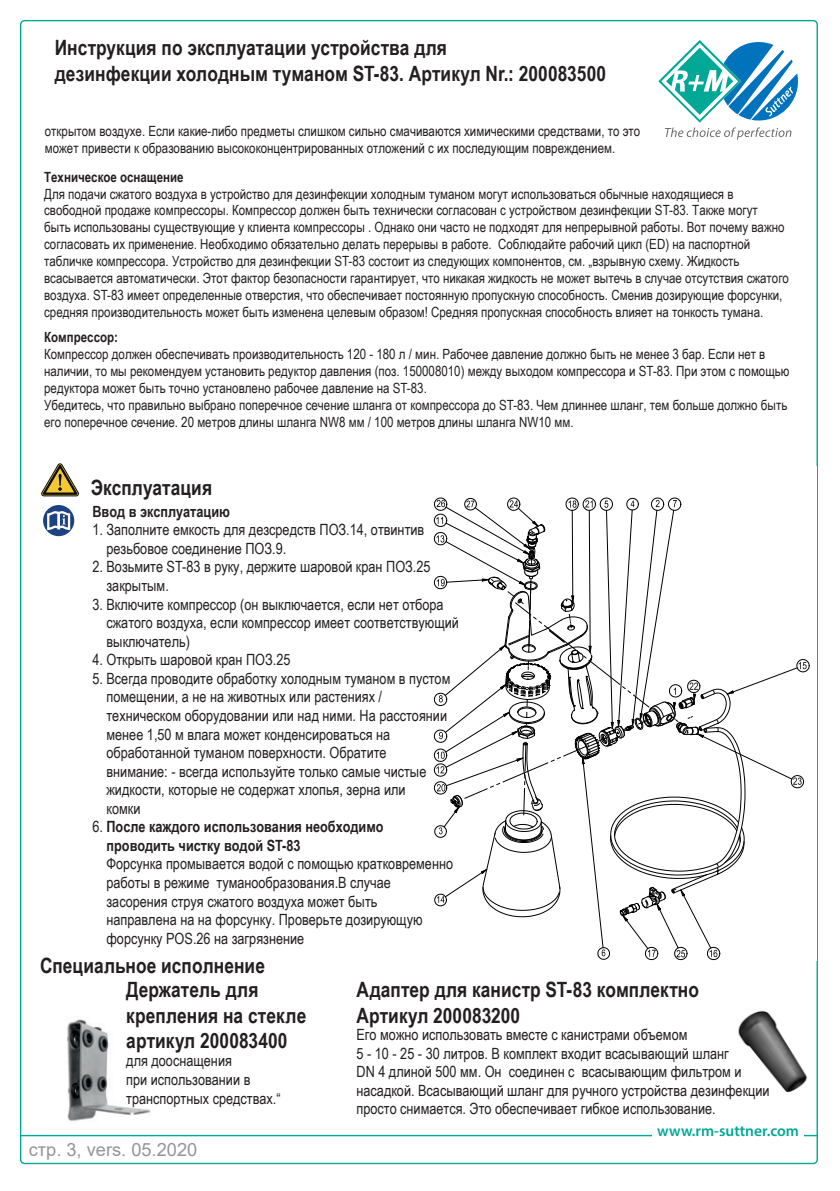
<style>
.page{position:relative;width:840px;height:1191px;background:#fff}
.page>*{position:absolute;margin:0;border:0;box-sizing:border-box;transform-origin:0 0}
.t1{font:700 21px/25.4px "Arial Narrow";letter-spacing:.005em;color:#231f20}
.t2{font:18.2px "Arial";color:#939598}
.t3{font:15.4px/18.6px "Arial Narrow";color:#231f20}
.t4{font:600 15.4px "Myriad Pro";color:#00a895}
.t5{font:700 15.4px "Arial Narrow";color:#231f20}
.t6{font:14px/16.8px "Arial Narrow";color:#231f20}
.s1{font-weight:700}
</style>
<div class="page">
<hr style="left:20px;top:1134px;width:797px;height:2px;background:#00a895">
<svg style="left:658px;top:40px;width:139px;height:99px"></svg>
<div style="left:652px;top:1124px;width:151px;height:20px;background:#fff"></div>
<svg style="left:433px;top:497px;width:376px;height:463px"></svg>
<div style="left:43px;top:505px;width:31px;height:31px;background:#1e417f;border-radius:50%"></div>
<svg style="left:46px;top:510px;width:25px;height:21px"></svg>
<img style="left:738px;top:1011px;width:70px;height:81px">
<img style="left:67px;top:1019px;width:84px;height:102px">
<svg style="left:41px;top:463px;width:38px;height:33px"></svg>
<p class="t1" style="left:55px;top:34px;width:552px">Инструкция по эксплуатации устройства для<br>дезинфекции холодным туманом ST-83. Артикул Nr.: 200083500</p>
<p class="t6" style="left:45px;top:122px;width:596px">открытом воздухе. Если какие-либо предметы слишком сильно смачиваются химическими средствами, то это может привести к образованию высококонцентрированных отложений с их последующим повреждением.</p>
<p class="t6" style="left:44px;top:168px;width:745px"><span class="s1">Техническое оснащение<br></span>Для подачи сжатого воздуха в устройство для дезинфекции холодным туманом могут использоваться обычные находящиеся в свободной продаже компрессоры. Компрессор должен быть технически согласован с устройством дезинфекции ST-83. Также могут<br>быть использованы существующие у клиента компрессоры . Однако они часто не подходят для непрерывной работы. Вот почему важно согласовать их применение. Необходимо обязательно делать перерывы в работе. Соблюдайте рабочий цикл (ED) на паспортной табличке компрессора. Устройство для дезинфекции ST-83 состоит из следующих компонентов, см. „взрывную схему. Жидкость всасывается автоматически. Этот фактор безопасности гарантирует, что никакая жидкость не может вытечь в случае отсутствия сжатого воздуха. ST-83 имеет определенные отверстия, что обеспечивает постоянную пропускную способность. Сменив дозирующие форсунки, средняя производительность может быть изменена целевым образом! Средняя пропускная способность влияет на тонкость тумана.</p>
<p class="t6" style="left:44px;top:328px;width:746px"><span class="s1">Компрессор:<br></span>Компрессор должен обеспечивать производительность 120 - 180 л / мин. Рабочее давление должно быть не менее 3 бар. Если нет в наличии, то мы рекомендуем установить редуктор давления (поз. 150008010) между выходом компрессора и ST-83. При этом с помощью редуктора может быть точно установлено рабочее давление на ST-83.<br>Убедитесь, что правильно выбрано поперечное сечение шланга от компрессора до ST-83. Чем длиннее шланг, тем больше должно быть его поперечное сечение. 20 метров длины шланга NW8 мм / 100 метров длины шланга NW10 мм.</p>
<p class="t1" style="left:91px;top:474px;width:123px">Эксплуатация</p>
<p class="t5" style="left:92px;top:499px;width:139px">Ввод в эксплуатацию</p>
<p class="t3" style="left:106px;top:520px;width:319px;text-indent:-14px">1. Заполните емкость для дезсредств ПОЗ.14, отвинтив резьбовое соединение ПОЗ.9.</p>
<p class="t3" style="left:106px;top:557px;width:325px;text-indent:-14px">2. Возьмите ST-83 в руку, держите шаровой кран ПОЗ.25 закрытым.</p>
<p class="t3" style="left:106px;top:594px;width:354px;text-indent:-14px">3. Включите компрессор (он выключается, если нет отбора сжатого воздуха, если компрессор имеет соответствующий выключатель)</p>
<p class="t3" style="left:92px;top:650px;width:199px">4. Открыть шаровой кран ПОЗ.25</p>
<p class="t3" style="left:106px;top:668px;width:345px;text-indent:-14px">5. Всегда проводите обработку холодным туманом в пустом помещении, а не на животных или растениях / техническом оборудовании или над ними. На расстоянии менее 1,50 м влага может конденсироваться на обработанной туманом поверхности. Обратите внимание: - всегда используйте только самые чистые жидкости, которые не содержат хлопья, зерна или<br>комки</p>
<p class="t3" style="left:106px;top:817px;width:348px;text-indent:-14px">6. <span class="s1">После каждого использования необходимо проводить чистку водой ST-83<br></span>Форсунка промывается водой с помощью кратковременно работы в режиме туманообразования.В случае засорения струя сжатого воздуха может быть<br>направлена на на форсунку. Проверьте дозирующую форсунку POS.26 на загрязнение</p>
<p class="t1" style="left:40px;top:951px;width:226px">Специальное исполнение</p>
<p class="t1" style="left:126px;top:976px;width:181px">Держатель для крепления на стекле артикул 200083400</p>
<p class="t3" style="left:126px;top:1051px;width:156px">для дооснащения<br>при использовании в транспортных средствах.“</p>
<p class="t2" style="left:29px;top:1137px;width:170px">стр. 3, vers. 05.2020</p>
<p class="t1" style="left:356px;top:976px;width:344px">Адаптер для канистр ST-83 комплектно<br>Артикул 200083200</p>
<p class="t3" style="left:356px;top:1024px;width:414px">Его можно использовать вместе с канистрами объемом<br>5 - 10 - 25 - 30 литров. В комплект входит всасывающий шланг<br>DN 4 длиной 500 мм. Он соединен с всасывающим фильтром и насадкой. Всасывающий шланг для ручного устройства дезинфекции просто снимается. Это обеспечивает гибкое использование.</p>
<p class="t4" style="left:657px;top:1121px;width:143px">www.rm-suttner.com</p>
</div>
